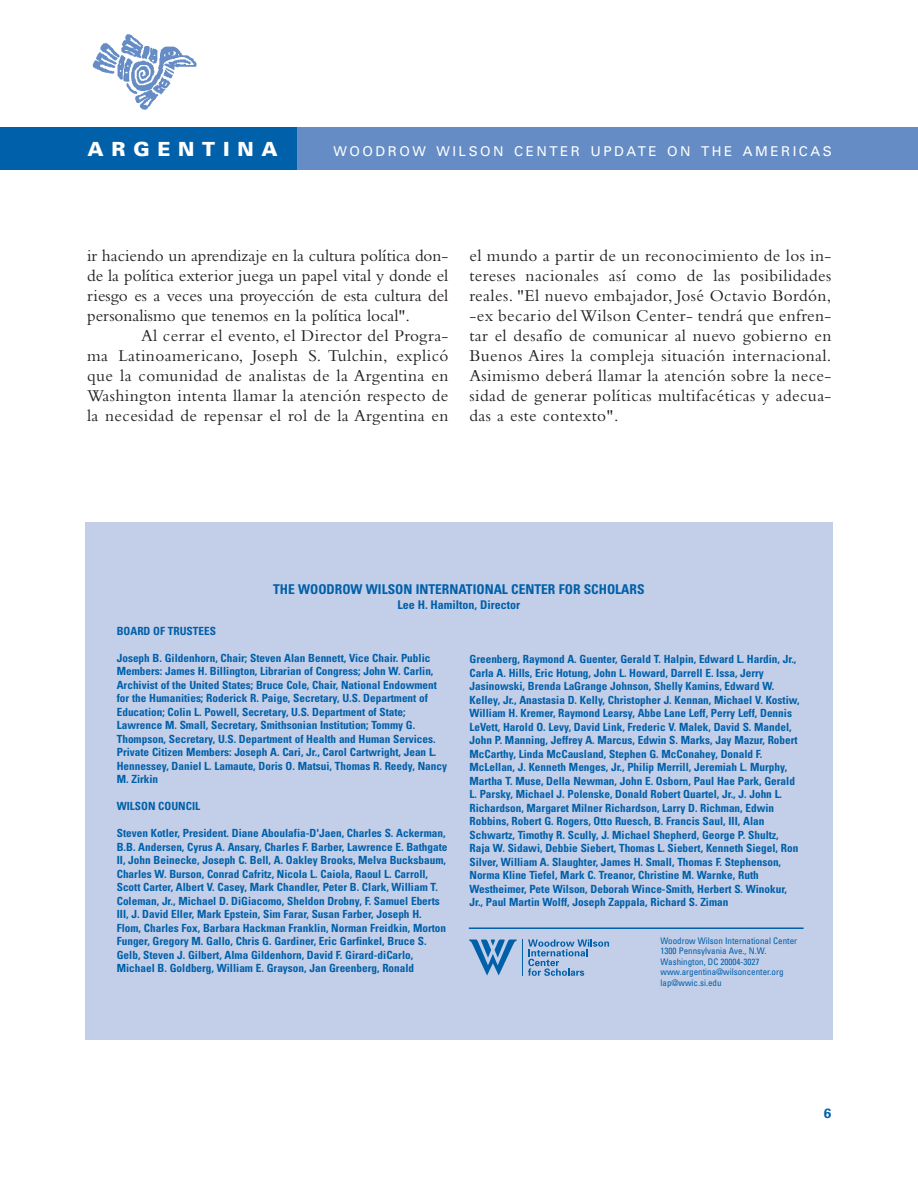
<style>
.page{position:relative;width:918px;height:1188px;background:#fff}
.page>*{position:absolute;margin:0;border:0;box-sizing:border-box;transform-origin:0 0}
.t1{font:900 19.5px "Univers";letter-spacing:.4em;color:#fff}
.t2{font:17.25px/20px "Bembo";letter-spacing:.025em;color:#231f20;text-align:justify}
.t3{font:700 condensed 13.5px "Univers";color:#0060a9}
.t4{font:13.5px "Univers";letter-spacing:.185em;color:#fff}
.t5{font:700 13.5px "Univers";color:#0060a9}
.t6{font:700 condensed 12px "Univers";color:#0060a9}
.t7{font:700 condensed 11.25px/13.5px "Univers";color:#0060a9}
.t8{font:condensed 9px/10.5px "Univers";color:#0060a9}
</style>
<div class="page">
<div style="left:85px;top:522px;width:748px;height:517px;background:#c3cee8"></div>
<svg style="left:528px;top:939px;width:81px;height:37px"></svg>
<hr style="left:522px;top:940px;width:1px;height:36px;background:#0060a9">
<svg style="left:469px;top:940px;width:48px;height:35px"></svg>
<div style="left:1px;top:128px;width:917px;height:42px;background:#658cc4"></div>
<hr style="left:469px;top:927px;width:335px;height:2px;background:#0060a9">
<div style="left:0;top:128px;width:297px;height:42px;background:#0060a9"></div>
<img style="left:92px;top:34px;width:105px;height:76px">
<h1 class="t1" style="left:88px;top:142px;width:192px">ARGENTINA</h1>
<p class="t4" style="left:334px;top:146px;width:500px">WOODROW WILSON CENTER UPDATE ON THE AMERICAS</p>
<h2 class="t2" style="left:87px;top:247px;width:363px">ir haciendo un aprendizaje en la cultura política don&shy;de la política exterior juega un papel vital y donde el riesgo es a veces una proyección de esta cultura del personalismo que tenemos en la política local".</h2>
<p class="t2" style="left:87px;top:327px;width:363px;text-indent:54px">Al cerrar el evento, el Director del Progra&shy;ma Latinoamericano, Joseph S. Tulchin, explicó que la comunidad de analistas de la Argentina en Washington intenta llamar la atención respecto de la necesidad de repensar el rol de la Argentina en</p>
<p class="t2" style="left:470px;top:247px;width:363px">el mundo a partir de un reconocimiento de los in&shy;tereses nacionales así como de las posibilidades reales. "El nuevo embajador, José Octavio Bordón, -ex becario del Wilson Center- tendrá que enfren&shy;tar el desafío de comunicar al nuevo gobierno en Buenos Aires la compleja situación internacional.<br>Asimismo deberá llamar la atención sobre la nece&shy;sidad de generar políticas multifacéticas y adecua&shy;das a este contexto".</p>
<p class="t3" style="left:273px;top:585px;width:373px">THE WOODROW WILSON INTERNATIONAL CENTER FOR SCHOLARS</p>
<p class="t6" style="left:397px;top:600px;width:124px">Lee H. Hamilton, Director</p>
<p class="t7" style="left:117px;top:625px;width:101px">BOARD OF TRUSTEES</p>
<p class="t7" style="left:117px;top:652px;width:332px">Joseph B. Gildenhorn, Chair; Steven Alan Bennett, Vice Chair. Public Members: James H. Billington, Librarian of Congress; John W. Carlin, Archivist of the United States; Bruce Cole, Chair, National Endowment for the Humanities; Roderick R. Paige, Secretary, U.S. Department of Education; Colin L. Powell, Secretary, U.S. Department of State; Lawrence M. Small, Secretary, Smithsonian Institution; Tommy G.<br>Thompson, Secretary, U.S. Department of Health and Human Services.<br>Private Citizen Members: Joseph A. Cari, Jr., Carol Cartwright, Jean L.<br>Hennessey, Daniel L. Lamaute, Doris O. Matsui, Thomas R. Reedy, Nancy M. Zirkin</p>
<p class="t7" style="left:117px;top:801px;width:85px">WILSON COUNCIL</p>
<p class="t7" style="left:117px;top:828px;width:332px">Steven Kotler, President. Diane Aboulafia-D'Jaen, Charles S. Ackerman, B.B. Andersen, Cyrus A. Ansary, Charles F. Barber, Lawrence E. Bathgate II, John Beinecke, Joseph C. Bell, A. Oakley Brooks, Melva Bucksbaum, Charles W. Burson, Conrad Cafritz, Nicola L. Caiola, Raoul L. Carroll, Scott Carter, Albert V. Casey, Mark Chandler, Peter B. Clark, William T.<br>Coleman, Jr., Michael D. DiGiacomo, Sheldon Drobny, F. Samuel Eberts III, J. David Eller, Mark Epstein, Sim Farar, Susan Farber, Joseph H.<br>Flom, Charles Fox, Barbara Hackman Franklin, Norman Freidkin, Morton Funger, Gregory M. Gallo, Chris G. Gardiner, Eric Garfinkel, Bruce S.<br>Gelb, Steven J. Gilbert, Alma Gildenhorn, David F. Girard-diCarlo, Michael B. Goldberg, William E. Grayson, Jan Greenberg, Ronald</p>
<p class="t7" style="left:470px;top:654px;width:332px">Greenberg, Raymond A. Guenter, Gerald T. Halpin, Edward L. Hardin, Jr., Carla A. Hills, Eric Hotung, John L. Howard, Darrell E. Issa, Jerry Jasinowski, Brenda LaGrange Johnson, Shelly Kamins, Edward W.<br>Kelley, Jr., Anastasia D. Kelly, Christopher J. Kennan, Michael V. Kostiw, William H. Kremer, Raymond Learsy, Abbe Lane Leff, Perry Leff, Dennis LeVett, Harold O. Levy, David Link, Frederic V. Malek, David S. Mandel, John P. Manning, Jeffrey A. Marcus, Edwin S. Marks, Jay Mazur, Robert McCarthy, Linda McCausland, Stephen G. McConahey, Donald F.<br>McLellan, J. Kenneth Menges, Jr., Philip Merrill, Jeremiah L. Murphy, Martha T. Muse, Della Newman, John E. Osborn, Paul Hae Park, Gerald L. Parsky, Michael J. Polenske, Donald Robert Quartel, Jr., J. John L.<br>Richardson, Margaret Milner Richardson, Larry D. Richman, Edwin Robbins, Robert G. Rogers, Otto Ruesch, B. Francis Saul, III, Alan Schwartz, Timothy R. Scully, J. Michael Shepherd, George P. Shultz, Raja W. Sidawi, Debbie Siebert, Thomas L. Siebert, Kenneth Siegel, Ron Silver, William A. Slaughter, James H. Small, Thomas F. Stephenson, Norma Kline Tiefel, Mark C. Treanor, Christine M. Warnke, Ruth Westheimer, Pete Wilson, Deborah Wince-Smith, Herbert S. Winokur, Jr., Paul Martin Wolff, Joseph Zappala, Richard S. Ziman</p>
<p class="t8" style="left:661px;top:936px;width:138px">Woodrow Wilson International Center<br>1300 Pennsylvania Ave., N.W.<br>Washington, DC 20004-3027 www.argentina@wilsoncenter.org lap@wwic.si.edu</p>
<p class="t5" style="left:824px;top:1109px;width:9px">6</p>
</div>
